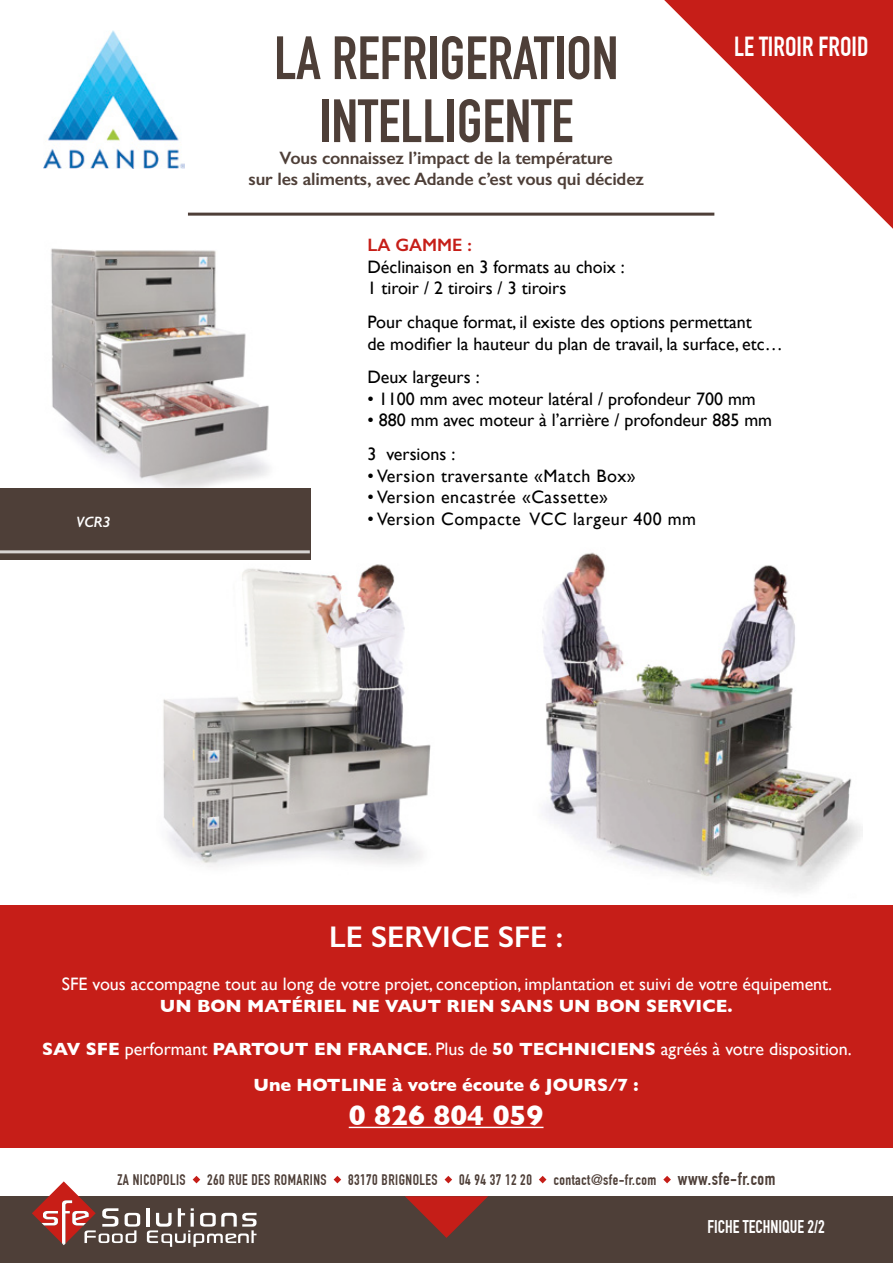
<style>
.page{position:relative;width:893px;height:1263px;background:#fff}
.page>*{position:absolute;margin:0;border:0;box-sizing:border-box;transform-origin:0 0}
.t1{font:700 60px "DIN Condensed";color:#4e3f38}
.t2{font:600 30px "Gill Sans";color:#fff}
.t3{font:700 28.5px "Gill Sans";color:#fff}
.t4{font:700 27px "DIN Condensed";color:#fff}
.t5{font:18px "Gill Sans";color:#000}
.t6{font:18px "Gill Sans";color:#fff}
.t7{font:18px "Gill Sans";letter-spacing:.03em;color:#000}
.t8{font:600 18px "Gill Sans";letter-spacing:-.01em;color:#4e3f38}
.t9{font:700 18px "Gill Sans";color:#fff}
.t10{font:700 18px "DIN Condensed";color:#fff}
.t11{font:600 18px "Gill Sans";color:#c61e18}
.t12{font:700 15px "DIN Condensed";letter-spacing:.03em;color:#4e3f38}
.t13{font:italic 600 15px "Gill Sans";color:#fff}
.s1{font-weight:700}
.s2{font-size:18px}
</style>
<div class="page">
<img style="left:163px;top:524px;width:268px;height:343px">
<div style="left:0;top:1196px;width:893px;height:67px;background:#4e3f38"></div>
<svg style="left:405px;top:1196px;width:83px;height:42px"></svg>
<svg style="left:193px;top:1176px;width:7px;height:7px"></svg>
<svg style="left:334px;top:1176px;width:7px;height:7px"></svg>
<svg style="left:445px;top:1176px;width:7px;height:7px"></svg>
<svg style="left:539px;top:1176px;width:7px;height:7px"></svg>
<svg style="left:663px;top:1176px;width:8px;height:7px"></svg>
<svg style="left:147px;top:1208px;width:110px;height:39px"></svg>
<svg style="left:32px;top:1181px;width:108px;height:64px"></svg>
<div style="left:0;top:906px;width:893px;height:242px;background:#c61e18"></div>
<hr style="left:349px;top:1127px;width:194px;height:1px;background:#fff">
<svg style="left:664px;top:0;width:229px;height:229px"></svg>
<hr style="left:188px;top:213px;width:526px;height:3px;background:#4e3f38">
<img style="left:43px;top:30px;width:142px;height:138px">
<img style="left:51px;top:248px;width:218px;height:240px">
<img style="left:542px;top:552px;width:320px;height:340px">
<div style="left:0;top:488px;width:310px;height:72px;background:#4e3f38"></div>
<hr style="left:0;top:550px;width:310px;height:3px;background:#d8d4d3">
<p class="t13" style="left:76px;top:512px;width:36px">VCR3</p>
<p class="t1" style="left:274px;top:23px;width:346px">LA REFRIGERATION</p>
<p class="t1" style="left:319px;top:86px;width:256px">INTELLIGENTE</p>
<p class="t8" style="left:280px;top:147px;width:335px">Vous connaissez l’impact de la température</p>
<p class="t8" style="left:249px;top:168px;width:397px">sur les aliments, avec Adande c’est vous qui décidez</p>
<p class="t4" style="left:734px;top:30px;width:136px">LE TIROIR FROID</p>
<p class="t11" style="left:367px;top:234px;width:106px">LA GAMME :</p>
<p class="t5" style="left:367px;top:256px;width:259px">Déclinaison en 3 formats au choix :</p>
<p class="t5" style="left:367px;top:278px;width:200px">1 tiroir / 2 tiroirs / 3 tiroirs</p>
<p class="t5" style="left:367px;top:311px;width:386px">Pour chaque format, il existe des options permettant</p>
<p class="t5" style="left:367px;top:333px;width:417px">de modifier la hauteur du plan de travail, la surface, etc…</p>
<p class="t5" style="left:367px;top:367px;width:114px">Deux largeurs :</p>
<p class="t5" style="left:367px;top:388px;width:390px">• 1100 mm avec moteur latéral / profondeur 700 mm</p>
<p class="t5" style="left:367px;top:410px;width:406px">• 880 mm avec moteur à l’arrière / profondeur 885 mm</p>
<p class="t5" style="left:367px;top:443px;width:89px">3 versions :</p>
<p class="t7" style="left:367px;top:465px;width:270px">• Version traversante «Match Box»</p>
<p class="t7" style="left:367px;top:487px;width:242px">• Version encastrée «Cassette»</p>
<p class="t7" style="left:367px;top:508px;width:330px">• Version Compacte VCC largeur 400 mm</p>
<p class="t2" style="left:329px;top:919px;width:235px">LE SERVICE SFE :</p>
<p class="t6" style="left:62px;top:973px;width:772px">SFE vous accompagne tout au long de votre projet, conception, implantation et suivi de votre équipement.</p>
<p class="t9" style="left:160px;top:991px;width:574px">UN BON MATÉRIEL NE VAUT RIEN SANS UN BON SERVICE.</p>
<p class="t6" style="left:42px;top:1038px;width:811px"><span class="s1">SAV SFE</span> performant <span class="s1">PARTOUT EN FRANCE</span>. Plus de <span class="s1">50 TECHNICIENS</span> agréés à votre disposition.</p>
<p class="t9" style="left:254px;top:1071px;width:387px">Une HOTLINE à votre écoute 6 JOURS/7 :</p>
<p class="t3" style="left:349px;top:1093px;width:196px">0 826 804 059</p>
<p class="t12" style="left:117px;top:1171px;width:70px">ZA NICOPOLIS</p>
<p class="t12" style="left:207px;top:1171px;width:121px">260 RUE DES ROMARINS</p>
<p class="t12" style="left:348px;top:1171px;width:91px">83170 BRIGNOLES</p>
<p class="t12" style="left:459px;top:1171px;width:74px">04 94 37 12 20</p>
<p class="t12" style="left:553px;top:1171px;width:224px">contact@sfe-fr.com <span class="s2">www.sfe-fr.com</span></p>
<p class="t10" style="left:708px;top:1216px;width:119px">FICHE TECHNIQUE 2/2</p>
</div>
